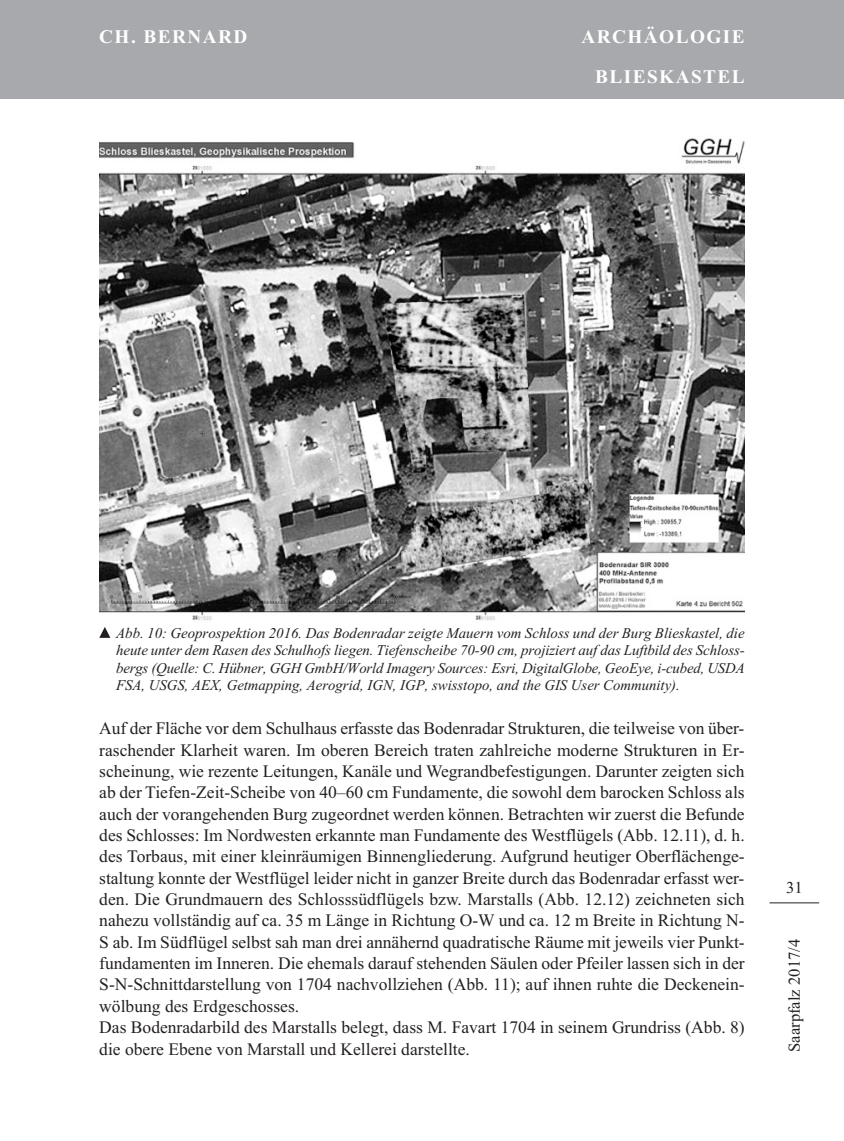
<style>
.page{position:relative;width:844px;height:1141px;background:#fff}
.page>*{position:absolute;margin:0;border:0;box-sizing:border-box;transform-origin:0 0}
.t1{font:700 21px "Times New Roman";letter-spacing:.075em;color:#fff}
.t2{font:700 19.25px/40.2px "Times New Roman";letter-spacing:.075em;color:#fff;text-align:right}
.t3{font:17.5px/21.3px "Times New Roman";color:#231f20}
.t4{font:16.62px "Times New Roman";color:#231f20}
.t5{font:italic 14.88px/17.5px "Times New Roman";color:#231f20;text-align:justify}
</style>
<div class="page">
<hr style="left:769px;top:902px;width:50px;height:1px;background:#231f20">
<div style="left:0;top:0;width:843px;height:98px;background:#a8a9ad"></div>
<svg style="left:99px;top:627px;width:11px;height:11px"></svg>
<img style="left:99px;top:138px;width:645px;height:483px">
<p class="t2" style="left:99px;top:16px;width:150px">CH. BERNARD</p>
<p class="t2" style="left:581px;top:16px;width:165px">ARCHÄOLOGIE<br>BLIESKASTEL</p>
<p class="t1" style="left:99px;top:24px;width:251px">XXXXXXXXXXXXXXX</p>
<p class="t1" style="left:428px;top:24px;width:318px">XXXXXXXXXXXXXXXXXXX</p>
<p class="t5" style="left:116px;top:624px;width:630px">Abb. 10: Geoprospektion 2016. Das Bodenradar zeigte Mauern vom Schloss und der Burg Blieskastel, die heute unter dem Rasen des Schulhofs liegen. Tiefenscheibe 70-90 cm, projiziert auf das Luftbild des Schloss&shy;bergs (Quelle: C. Hübner, GGH GmbH/World Imagery Sources: Esri, DigitalGlobe, GeoEye, i-cubed, USDA FSA, USGS, AEX, Getmapping, Aerogrid, IGN, IGP, swisstopo, and the GIS User Community).</p>
<p class="t3" style="left:99px;top:718px;width:646px">Auf der Fläche vor dem Schulhaus erfasste das Bodenradar Strukturen, die teilweise von über&shy;raschender Klarheit waren. Im oberen Bereich traten zahlreiche moderne Strukturen in Er&shy;scheinung, wie rezente Leitungen, Kanäle und Wegrandbefestigungen. Darunter zeigten sich ab der Tiefen-Zeit-Scheibe von 40–60 cm Fundamente, die sowohl dem barocken Schloss als auch der vorangehenden Burg zugeordnet werden können. Betrachten wir zuerst die Befunde des Schlosses: Im Nordwesten erkannte man Fundamente des Westflügels (Abb. 12.11), d. h. des Torbaus, mit einer kleinräumigen Binnengliederung. Aufgrund heutiger Oberflächenge&shy;staltung konnte der Westflügel leider nicht in ganzer Breite durch das Bodenradar erfasst wer&shy;den. Die Grundmauern des Schlosssüdflügels bzw. Marstalls (Abb. 12.12) zeichneten sich nahezu vollständig auf ca. 35 m Länge in Richtung O-W und ca. 12 m Breite in Richtung N-S ab. Im Südflügel selbst sah man drei annähernd quadratische Räume mit jeweils vier Punkt&shy;fundamenten im Inneren. Die ehemals darauf stehenden Säulen oder Pfeiler lassen sich in der S-N-Schnittdarstellung von 1704 nachvollziehen (Abb. 11); auf ihnen ruhte die Deckenein&shy;wölbung des Erdgeschosses.<br>Das Bodenradarbild des Marstalls belegt, dass M. Favart 1704 in seinem Grundriss (Abb. 8) die obere Ebene von Marstall und Kellerei darstellte.</p>
<p class="t4" style="left:785px;top:877px;width:18px">31</p>
<p class="t4" style="left:784px;top:1052px;width:115px;rotate:-90deg">Saarpfalz 2017/4</p>
</div>
